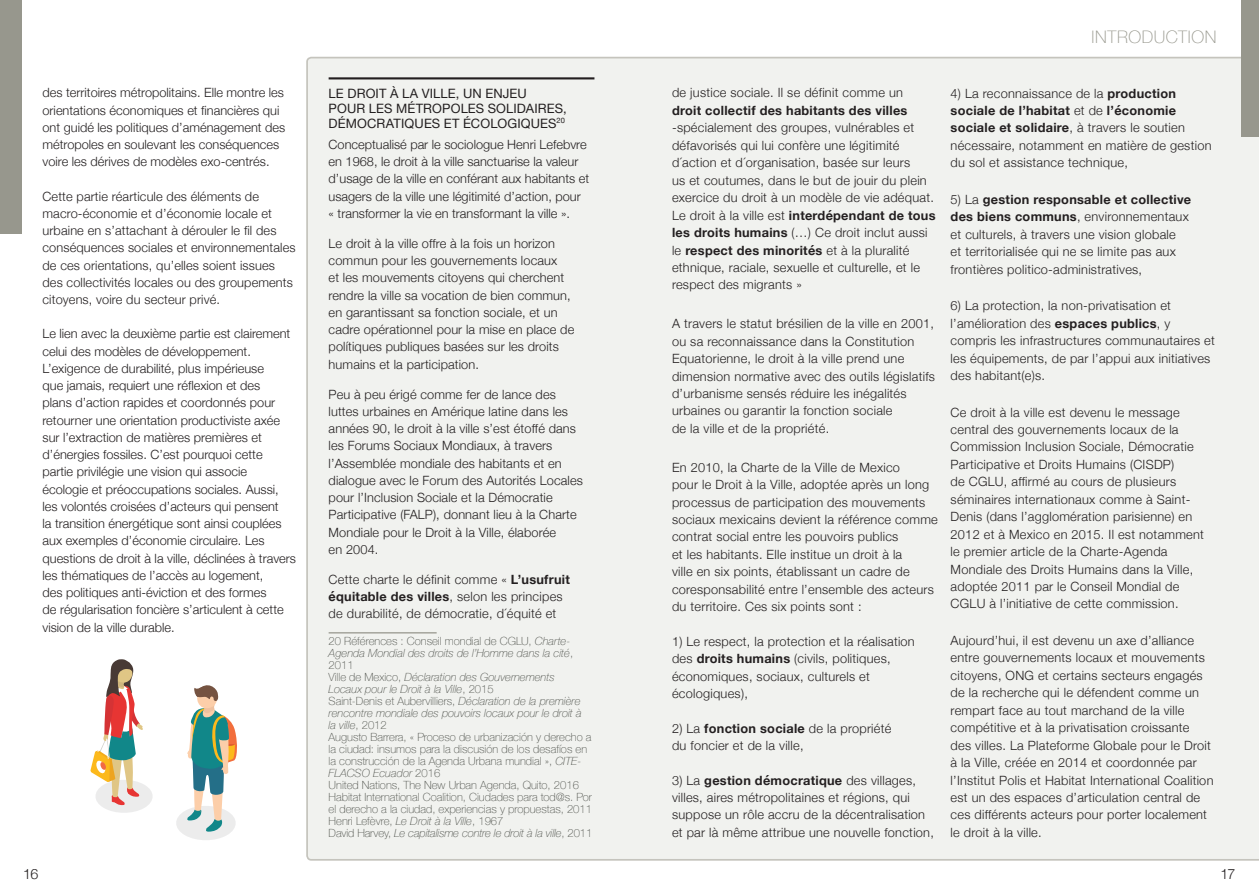
<style>
.page{position:relative;width:1259px;height:893px;background:#fff}
.page>*{position:absolute;margin:0;border:0;box-sizing:border-box;transform-origin:0 0}
.t1{font:100 17.25px "Helvetica Neue";letter-spacing:.03em;color:#97978d}
.t2{font:300 14.25px "Helvetica Neue";color:#231f20}
.t3{font:12.9px/15px "Helvetica Neue";letter-spacing:.01em;color:#231f20}
.t4{font:300 12.75px/17.4px "Helvetica Neue";letter-spacing:.02em;color:#231f20}
.t5{font:300 12.75px/17.2px "Helvetica Neue";color:#231f20}
.t6{font:700 12.75px "Helvetica Neue";letter-spacing:.02em;color:#231f20}
.t7{font:100 11.25px/12px "Helvetica Neue";color:#4a4d47}
.s1{font-weight:700}
.s2{font-style:italic}
</style>
<div class="page">
<div style="left:0;top:0;width:22px;height:234px;background:#97978d"></div>
<div style="left:306px;top:57px;width:953px;height:804px;background:#f1f2ef"></div>
<hr style="left:329px;top:77px;width:265px;height:2px;background:#231f20">
<hr style="left:329px;top:632px;width:108px;height:1px;background:#97978d">
<svg style="left:90px;top:659px;width:63px;height:154px"></svg>
<svg style="left:176px;top:685px;width:61px;height:155px"></svg>
<div style="left:1242px;top:0;width:17px;height:136px;background:#97978d"></div>
<p class="t5" style="left:43px;top:83px;width:244px">des territoires métropolitains. Elle montre les orientations économiques et financières qui ont guidé les politiques d’aménagement des métropoles en soulevant les conséquences voire les dérives de modèles exo-centrés.</p>
<p class="t4" style="left:43px;top:187px;width:254px">Cette partie réarticule des éléments de macro-économie et d’économie locale et urbaine en s’attachant à dérouler le fil des conséquences sociales et environnementales de ces orientations, qu’elles soient issues des collectivités locales ou des groupements citoyens, voire du secteur privé.</p>
<p class="t5" style="left:43px;top:324px;width:255px">Le lien avec la deuxième partie est clairement celui des modèles de développement.<br>L’exigence de durabilité, plus impérieuse<br>que jamais, requiert une réflexion et des<br>plans d’action rapides et coordonnés pour retourner une orientation productiviste axée sur l’extraction de matières premières et d’énergies fossiles. C’est pourquoi cette partie privilégie une vision qui associe écologie et préoccupations sociales. Aussi, les volontés croisées d’acteurs qui pensent<br>la transition énergétique sont ainsi couplées aux exemples d’économie circulaire. Les questions de droit à la ville, déclinées à travers les thématiques de l’accès au logement,<br>des politiques anti-éviction et des formes<br>de régularisation foncière s’articulent à cette vision de la ville durable.</p>
<p class="t3" style="left:329px;top:86px;width:240px">LE DROIT À LA VILLE, UN ENJEU<br>POUR LES MÉTROPOLES SOLIDAIRES,<br>DÉMOCRATIQUES ET ÉCOLOGIQUES<sup>20</sup></p>
<p class="t5" style="left:329px;top:135px;width:262px">Conceptualisé par le sociologue Henri Lefebvre en 1968, le droit à la ville sanctuarise la valeur d’usage de la ville en conférant aux habitants et usagers de la ville une légitimité d’action, pour « transformer la vie en transformant la ville ».</p>
<p class="t4" style="left:329px;top:234px;width:247px">Le droit à la ville offre à la fois un horizon commun pour les gouvernements locaux<br>et les mouvements citoyens qui cherchent rendre la ville sa vocation de bien commun, en garantissant sa fonction sociale, et un cadre opérationnel pour la mise en place de polítiques publiques basées sur les droits humains et la participation.</p>
<p class="t4" style="left:329px;top:384px;width:256px">Peu à peu érigé comme fer de lance des luttes urbaines en Amérique latine dans les années 90, le droit à la ville s’est étoffé dans les Forums Sociaux Mondiaux, à travers l’Assemblée mondiale des habitants et en dialogue avec le Forum des Autorités Locales pour l’Inclusion Sociale et la Démocratie Participative (FALP), donnant lieu à la Charte Mondiale pour le Droit à la Ville, élaborée<br>en 2004.</p>
<p class="t4" style="left:329px;top:570px;width:243px">Cette charte le définit comme « <span class="s1">L’usufruit équitable des villes</span>, selon les principes de durabilité, de démocratie, d´équité et</p>
<p class="t7" style="left:329px;top:634px;width:265px">20 Références : Conseil mondial de CGLU , <span class="s2">Charte-Agenda Mondial des droits de l’Homme dans la cité</span>, 2011<br>Ville de Mexico, <span class="s2">Déclaration des Gouvernements<br>Locaux pour le Droit à la Ville</span>, 2015<br>Saint-Denis et Aubervilliers, <span class="s2">Déclaration de la première rencontre mondiale des pouvoirs locaux pour le droit à<br>la ville</span>, 2012<br>Augusto Barrera, « Proceso de urbanización y derecho a la ciudad: insumos para la discusión de los desafíos en la construcción de la Agenda Urbana mundial », <span class="s2">CITE-FLACSO Ecuador</span> 2016<br>United Nations, The New Urban Agenda, Quito, 2016<br>Habitat International Coalition, Ciudades para tod@s. Por el derecho a la ciudad, experiencias y propuestas, 2011<br>Henri Lefèvre, <span class="s2">Le Droit à la Ville</span>, 1967<br>David Harvey, <span class="s2">Le capitalisme contre le droit à la ville</span>, 2011</p>
<h1 class="t1" style="left:1091px;top:23px;width:113px">Introduction</h1>
<p class="t4" style="left:672px;top:83px;width:233px">de justice sociale. Il se définit comme un</p>
<p class="t6" style="left:672px;top:100px;width:237px">droit collectif des habitants des villes</p>
<p class="t4" style="left:672px;top:118px;width:265px">-spécialement des groupes, vulnérables et défavorisés qui lui confère une légitimité d´action et d´organisation, basée sur leurs<br>us et coutumes, dans le but de jouir du plein exercice du droit à un modèle de vie adéquat.<br>Le droit à la ville est <span class="s1">interdépendant de tous les droits humains</span> (…) Ce droit inclut aussi le <span class="s1">respect des minorités</span> et à la pluralité ethnique, raciale, sexuelle et culturelle, et le respect des migrants »</p>
<p class="t4" style="left:672px;top:314px;width:264px">A travers le statut brésilien de la ville en 2001, ou sa reconnaissance dans la Constitution Equatorienne, le droit à la ville prend une dimension normative avec des outils législatifs d’urbanisme sensés réduire les inégalités urbaines ou garantir la fonction sociale<br>de la ville et de la propriété.</p>
<p class="t4" style="left:672px;top:457px;width:267px">En 2010, la Charte de la Ville de Mexico<br>pour le Droit à la Ville, adoptée après un long processus de participation des mouvements sociaux mexicains devient la référence comme contrat social entre les pouvoirs publics<br>et les habitants. Elle institue un droit à la<br>ville en six points, établissant un cadre de coresponsabilité entre l’ensemble des acteurs du territoire. Ces six points sont :</p>
<p class="t4" style="left:672px;top:632px;width:244px">1) Le respect, la protection et la réalisation des <span class="s1">droits humains</span> (civils, politiques, économiques, sociaux, culturels et écologiques),</p>
<p class="t4" style="left:672px;top:718px;width:221px">2) La <span class="s1">fonction sociale</span> de la propriété du foncier et de la ville,</p>
<p class="t4" style="left:672px;top:770px;width:263px">3) La <span class="s1">gestion démocratique</span> des villages, villes, aires métropolitaines et régions, qui suppose un rôle accru de la décentralisation et par là même attribue une nouvelle fonction,</p>
<p class="t4" style="left:950px;top:83px;width:262px">4) La reconnaissance de la <span class="s1">production sociale de l’habitat</span> et de <span class="s1">l’économie sociale et solidaire</span>, à travers le soutien nécessaire, notamment en matière de gestion du sol et assistance technique,</p>
<p class="t4" style="left:950px;top:190px;width:242px">5) La <span class="s1">gestion responsable et collective des biens communs</span>, environnementaux et culturels, à travers une vision globale<br>et territorialisée qui ne se limite pas aux frontières politico-administratives,</p>
<p class="t4" style="left:950px;top:296px;width:266px">6) La protection, la non-privatisation et l’amélioration des <span class="s1">espaces publics</span>, y compris les infrastructures communautaires et les équipements, de par l’appui aux initiatives des habitant(e)s.</p>
<p class="t4" style="left:950px;top:402px;width:255px">Ce droit à la ville est devenu le message central des gouvernements locaux de la Commission Inclusion Sociale, Démocratie Participative et Droits Humains (CISDP)<br>de CGLU, affirmé au cours de plusieurs séminaires internationaux comme à Saint-Denis (dans l’agglomération parisienne) en 2012 et à Mexico en 2015. Il est notamment le premier article de la Charte-Agenda Mondiale des Droits Humains dans la Ville, adoptée 2011 par le Conseil Mondial de CGLU à l’initiative de cette commission.</p>
<p class="t4" style="left:950px;top:631px;width:264px">Aujourd’hui, il est devenu un axe d’alliance entre gouvernements locaux et mouvements citoyens, ONG et certains secteurs engagés de la recherche qui le défendent comme un rempart face au tout marchand de la ville compétitive et à la privatisation croissante<br>des villes. La Plateforme Globale pour le Droit à la Ville, créée en 2014 et coordonnée par l’Institut Polis et Habitat International Coalition est un des espaces d’articulation central de ces différents acteurs pour porter localement le droit à la ville.</p>
<p class="t2" style="left:23px;top:863px;width:17px">16</p>
<p class="t2" style="left:1220px;top:863px;width:16px">17</p>
</div>
